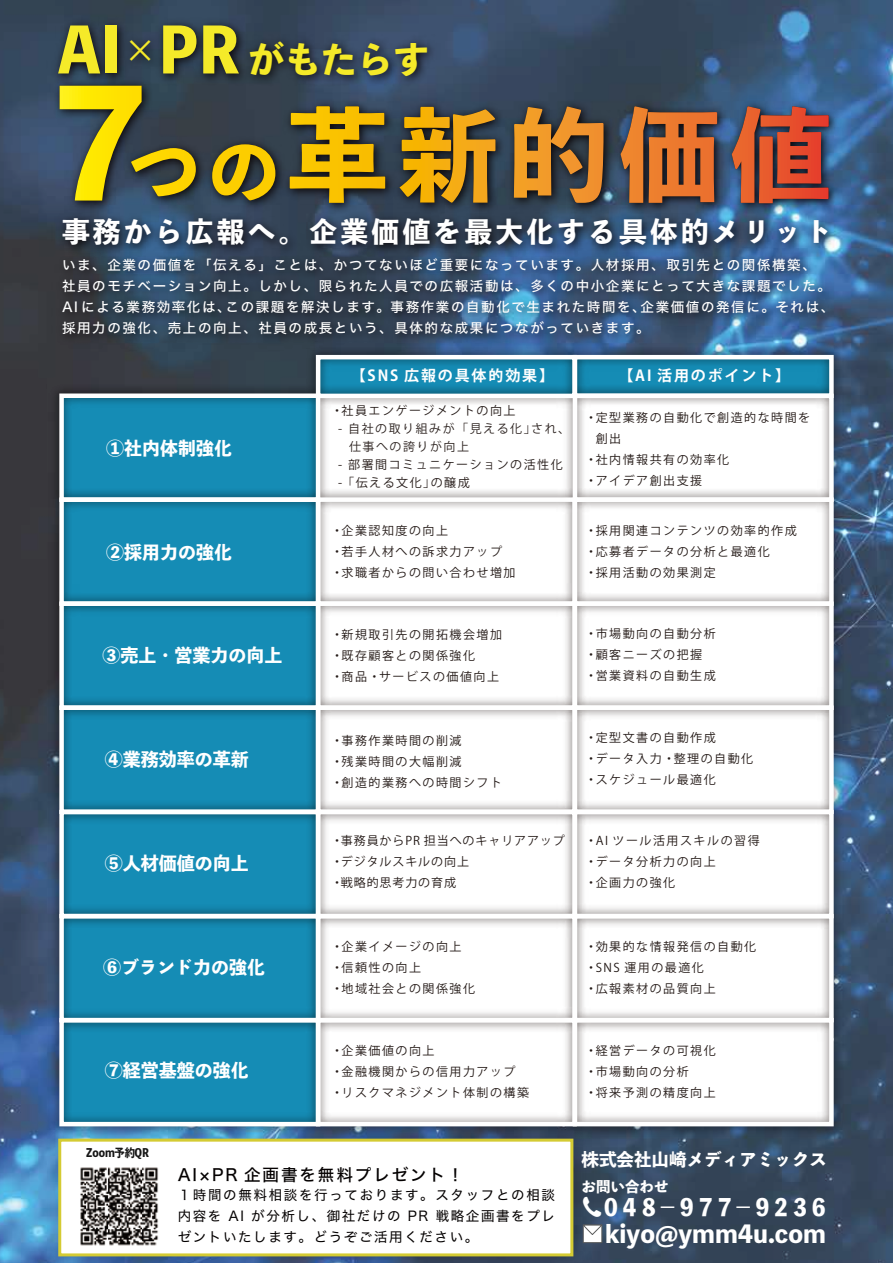
<style>
.page{position:relative;width:893px;height:1263px;background:#fff}
.page>*{position:absolute;margin:0;border:0;box-sizing:border-box;transform-origin:0 0}
.t1{font:800 36.3px "Toppan Bunkyu Midashi Gothic Std N";color:#f5ea29}
.t2{font:800 27.75px "Toppan Bunkyu Midashi Gothic Std N";letter-spacing:.115em;color:#fff}
.t3{font:800 23.85px "Toppan Bunkyu Midashi Gothic Std N";color:#fff}
.t4{font:800 23.4px "Toppan Bunkyu Midashi Gothic Std N";letter-spacing:-.1em;color:#fff;scale:.9 1}
.t5{font:800 18px "Toppan Bunkyu Midashi Gothic Std N";color:#fff}
.t6{font:800 17.55px "Toppan Bunkyu Midashi Gothic Std N";color:#fff}
.t7{font:16.5px "Hiragino Sans W5";letter-spacing:.12em;color:#040000}
.t8{font:700 15px "Koz Go Pr 6 N";letter-spacing:.125em;color:#fff}
.t9{font:800 14.55px "Toppan Bunkyu Midashi Gothic Std N";color:#fff}
.t10{font:13.5px/21px "Hiragino Sans W5";letter-spacing:.12em;color:#fff}
.t11{font:13.5px/21px "Hiragino Sans W4";letter-spacing:.12em;color:#040000;text-align:justify}
.t12{font:12px/21px "Koz Go Pr 6 N";letter-spacing:.125em;color:#221815}
.t13{font:12px/21px "Koz Go Pr 6 N";letter-spacing:.075em;color:#221815}
.t14{font:12px/18px "Koz Go Pr 6 N";letter-spacing:.125em;color:rgb(34 24 21/.96)}
.t15{font:800 11.4px "Toppan Bunkyu Midashi Gothic Std N";color:#151515;scale:.9 1}
.s1{font-size:61.5px}
</style>
<div class="page">
<img style="left:0;top:0;width:893px;height:1263px">
<img style="left:47px;top:8px;width:398px;height:51px">
<img style="left:51px;top:284px;width:791px;height:58px">
<img style="left:46px;top:342px;width:801px;height:797px">
<div style="left:316px;top:355px;width:261px;height:43px;border:4px solid #fff"></div>
<div style="left:573px;top:355px;width:261px;height:43px;border:4px solid #fff"></div>
<div style="left:59px;top:393px;width:261px;height:109px;border:4px solid #fff"></div>
<div style="left:573px;top:394px;width:261px;height:108px;border:4px solid #fff"></div>
<div style="left:59px;top:497px;width:261px;height:109px;border:4px solid #fff"></div>
<div style="left:316px;top:497px;width:261px;height:109px;border:4px solid #fff"></div>
<div style="left:573px;top:497px;width:261px;height:109px;border:4px solid #fff"></div>
<div style="left:59px;top:601px;width:261px;height:109px;border:4px solid #fff"></div>
<div style="left:316px;top:601px;width:261px;height:109px;border:4px solid #fff"></div>
<div style="left:573px;top:601px;width:261px;height:109px;border:4px solid #fff"></div>
<div style="left:59px;top:705px;width:261px;height:109px;border:4px solid #fff"></div>
<div style="left:316px;top:705px;width:261px;height:109px;border:4px solid #fff"></div>
<div style="left:573px;top:705px;width:261px;height:109px;border:4px solid #fff"></div>
<div style="left:59px;top:810px;width:261px;height:108px;border:4px solid #fff"></div>
<div style="left:316px;top:810px;width:261px;height:108px;border:4px solid #fff"></div>
<div style="left:573px;top:810px;width:261px;height:108px;border:4px solid #fff"></div>
<div style="left:59px;top:914px;width:261px;height:108px;border:4px solid #fff"></div>
<div style="left:316px;top:914px;width:261px;height:108px;border:4px solid #fff"></div>
<div style="left:573px;top:914px;width:261px;height:108px;border:4px solid #fff"></div>
<div style="left:59px;top:1018px;width:261px;height:108px;border:4px solid #fff"></div>
<div style="left:316px;top:1018px;width:261px;height:108px;border:4px solid #fff"></div>
<div style="left:573px;top:1018px;width:261px;height:108px;border:4px solid #fff"></div>
<img style="left:14px;top:59px;width:832px;height:225px">
<svg style="left:60px;top:86px;width:136px;height:115px;background:#797936"></svg>
<svg style="left:212px;top:144px;width:63px;height:56px;background:#98831b"></svg>
<svg style="left:290px;top:106px;width:95px;height:97px;background:#9b811c"></svg>
<svg style="left:399px;top:107px;width:96px;height:96px;background:#9e7921"></svg>
<svg style="left:514px;top:107px;width:89px;height:96px;background:#9a6b32"></svg>
<svg style="left:620px;top:106px;width:97px;height:97px;background:#a76135"></svg>
<svg style="left:732px;top:106px;width:97px;height:97px;background:#a14d41"></svg>
<img style="left:36px;top:1116px;width:560px;height:147px">
<div style="left:58px;top:1138px;width:515px;height:118px;background:#fff;border:3px solid #d4cb33"></div>
<img style="left:80px;top:1167px;width:79px;height:79px">
<div style="left:583px;top:1225px;width:19px;height:18px;background:#fff;border:1px solid #5a5b5b"></div>
<svg style="left:582px;top:1224px;width:22px;height:12px"></svg>
<h1 class="t1" style="left:57px;top:31px;width:373px"><span class="s1">AI</span>×<span class="s1">PR</span> がもたらす</h1>
<h2 class="t2" style="left:62px;top:210px;width:772px">事務から広報へ。企業価値を最大化する具体的メリット</h2>
<p class="t10" style="left:62px;top:254px;width:774px">いま、企業の価値を「伝える」ことは、かつてないほど重要になっています。人材採用、取引先との関係構築、<br>社員のモチベーション向上。しかし、限られた人員での広報活動は、多くの中小企業にとって大きな課題でした。AI による業務効率化は、この課題を解決します。事務作業の自動化で生まれた時間を、企業価値の発信に。それは、採用力の強化、売上の向上、社員の成長という、具体的な成果につながっていきます。</p>
<h3 class="t5" style="left:106px;top:434px;width:128px">①社内体制強化</h3>
<h3 class="t5" style="left:106px;top:538px;width:127px">②採用力の強化</h3>
<h3 class="t5" style="left:102px;top:642px;width:181px">③売上・営業力の向上</h3>
<h3 class="t5" style="left:105px;top:745px;width:145px">④業務効率の革新</h3>
<h3 class="t5" style="left:105px;top:849px;width:145px">⑤人材価値の向上</h3>
<h3 class="t5" style="left:103px;top:953px;width:163px">⑥ブランド力の強化</h3>
<h3 class="t5" style="left:105px;top:1057px;width:145px">⑦経営基盤の強化</h3>
<p class="t8" style="left:351px;top:367px;width:205px">【SNS 広報の具体的効果】</p>
<p class="t8" style="left:618px;top:367px;width:173px">【AI 活用のポイント】</p>
<p class="t12" style="left:331px;top:401px;width:186px">・社員エンゲージメントの向上</p>
<p class="t14" style="left:349px;top:420px;width:223px;text-indent:-11px">- 自社の取り組みが「見える化」され、仕事への誇りが向上</p>
<p class="t12" style="left:338px;top:456px;width:226px;line-height:18px">- 部署間コミュニケーションの活性化-「伝える文化」の醸成</p>
<p class="t12" style="left:585px;top:407px;width:227px">・定型業務の自動化で創造的な時間を</p>
<p class="t12" style="left:596px;top:428px;width:27px">創出</p>
<p class="t12" style="left:585px;top:449px;width:145px">・社内情報共有の効率化</p>
<p class="t12" style="left:585px;top:470px;width:118px">・アイデア創出支援</p>
<p class="t12" style="left:331px;top:520px;width:186px">・企業認知度の向上<br>・若手人材への訴求力アップ・求職者からの問い合わせ増加</p>
<p class="t12" style="left:585px;top:520px;width:213px">・採用関連コンテンツの効率的作成・応募者データの分析と最適化<br>・採用活動の効果測定</p>
<p class="t12" style="left:331px;top:624px;width:172px">・新規取引先の開拓機会増加・既存顧客との関係強化<br>・商品・サービスの価値向上</p>
<p class="t12" style="left:585px;top:623px;width:132px">・市場動向の自動分析・顧客ニーズの把握・営業資料の自動生成</p>
<p class="t12" style="left:331px;top:730px;width:172px">・事務作業時間の削減<br>・残業時間の大幅削減<br>・創造的業務への時間シフト</p>
<p class="t12" style="left:585px;top:727px;width:169px">・定型文書の自動作成<br>・データ入力・整理の自動化・スケジュール最適化</p>
<p class="t13" style="left:331px;top:831px;width:235px">・事務員からPR 担当へのキャリアアップ・デジタルスキルの向上<br>・戦略的思考力の育成</p>
<p class="t12" style="left:585px;top:831px;width:176px">・AI ツール活用スキルの習得・データ分析力の向上<br>・企画力の強化</p>
<p class="t12" style="left:331px;top:936px;width:145px">・企業イメージの向上・信頼性の向上<br>・地域社会との関係強化</p>
<p class="t12" style="left:585px;top:936px;width:172px">・効果的な情報発信の自動化・SNS 運用の最適化<br>・広報素材の品質向上</p>
<p class="t12" style="left:331px;top:1041px;width:199px">・企業価値の向上<br>・金融機関からの信用力アップ・リスクマネジメント体制の構築</p>
<p class="t12" style="left:585px;top:1040px;width:132px">・経営データの可視化・市場動向の分析<br>・将来予測の精度向上</p>
<p class="t15" style="left:86px;top:1144px;width:71px">Zoom予約QR</p>
<h3 class="t7" style="left:178px;top:1160px;width:287px">AI×PR 企画書を無料プレゼント！</h3>
<p class="t11" style="left:178px;top:1183px;width:379px">１時間の無料相談を行っております。スタッフとの相談内容を AI が分析し、御社だけの PR 戦略企画書をプレゼントいたします。どうぞご活用ください。</p>
<h3 class="t6" style="left:582px;top:1145px;width:247px">株式会社山崎メディアミックス</h3>
<p class="t9" style="left:582px;top:1175px;width:89px">お問い合わせ</p>
<h3 class="t4" style="left:582px;top:1189px;width:277px">☎０４８－９７７－９２３６</h3>
<h3 class="t3" style="left:605px;top:1215px;width:223px">kiyo@ymm4u.com</h3>
</div>
